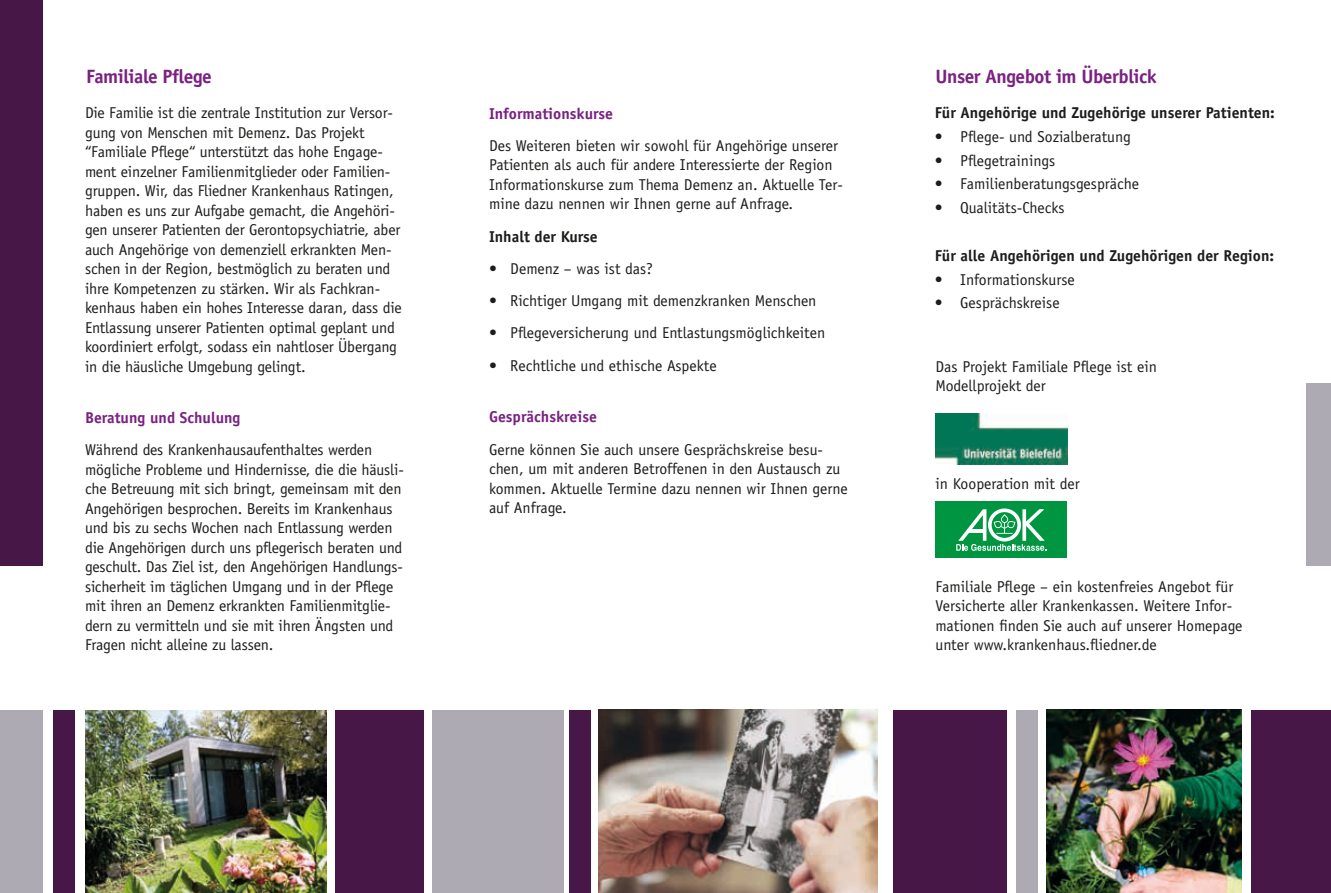
<style>
.page{position:relative;width:1331px;height:893px;background:#fff}
.page>*{position:absolute;margin:0;border:0;box-sizing:border-box;transform-origin:0 0}
.t1{font:700 19.35px "Officina Sans";letter-spacing:-.025em;color:#7a2182}
.t2{font:15.75px/19.5px "Officina Sans";letter-spacing:-.01em;color:#1d1d1b}
.t3{font:700 15.75px "Officina Sans";color:#1d1d1b}
.t4{font:700 15.75px "Officina Sans";color:#7a2182}
</style>
<div class="page">
<div style="left:1306px;top:383px;width:25px;height:183px;background:#adaab4"></div>
<div style="left:0;top:0;width:43px;height:566px;background:#471747"></div>
<img style="left:598px;top:710px;width:279px;height:183px">
<div style="left:432px;top:710px;width:131px;height:183px;background:#adaab4"></div>
<div style="left:0;top:710px;width:43px;height:183px;background:#adaab4"></div>
<div style="left:570px;top:710px;width:21px;height:183px;background:#471747"></div>
<div style="left:53px;top:710px;width:21px;height:183px;background:#471747"></div>
<img style="left:1046px;top:710px;width:196px;height:183px">
<div style="left:893px;top:710px;width:113px;height:183px;background:#471747"></div>
<div style="left:1251px;top:710px;width:80px;height:183px;background:#471747"></div>
<img style="left:85px;top:710px;width:241px;height:183px">
<div style="left:335px;top:710px;width:89px;height:183px;background:#471747"></div>
<div style="left:1016px;top:710px;width:21px;height:183px;background:#adaab4"></div>
<img style="left:935px;top:413px;width:132px;height:52px">
<div style="left:935px;top:501px;width:132px;height:57px;background:#009641"></div>
<svg style="left:956px;top:508px;width:90px;height:43px"></svg>
<p class="t1" style="left:86px;top:65px;width:127px">Familiale Pflege</p>
<p class="t1" style="left:935px;top:65px;width:223px">Unser Angebot im Überblick</p>
<p class="t2" style="left:85px;top:103px;width:318px">Die Familie ist die zentrale Institution zur Versor&shy;gung von Menschen mit Demenz. Das Projekt “Familiale Pflege“ unterstützt das hohe Engage&shy;ment einzelner Familienmitglieder oder Familien&shy;gruppen. Wir, das Fliedner Krankenhaus Ratingen, haben es uns zur Aufgabe gemacht, die Angehöri&shy;gen unserer Patienten der Gerontopsychiatrie, aber auch Angehörige von demenziell erkrankten Men&shy;schen in der Region, bestmöglich zu beraten und ihre Kompetenzen zu stärken. Wir als Fachkran&shy;kenhaus haben ein hohes Interesse daran, dass die Entlassung unserer Patienten optimal geplant und koordiniert erfolgt, sodass ein nahtloser Übergang in die häusliche Umgebung gelingt.</p>
<p class="t4" style="left:85px;top:408px;width:157px">Beratung und Schulung</p>
<p class="t2" style="left:85px;top:440px;width:320px">Während des Krankenhausaufenthaltes werden mögliche Probleme und Hindernisse, die die häusli&shy;che Betreuung mit sich bringt, gemeinsam mit den Angehörigen besprochen. Bereits im Krankenhaus und bis zu sechs Wochen nach Entlassung werden die Angehörigen durch uns pflegerisch beraten und geschult. Das Ziel ist, den Angehörigen Handlungs&shy;sicherheit im täglichen Umgang und in der Pflege mit ihren an Demenz erkrankten Familienmitglie&shy;dern zu vermitteln und sie mit ihren Ängsten und Fragen nicht alleine zu lassen.</p>
<p class="t3" style="left:935px;top:103px;width:342px">Für Angehörige und Zugehörige unserer Patienten:</p>
<p class="t2" style="left:935px;top:127px;width:198px">• Pflege- und Sozialberatung</p>
<p class="t2" style="left:935px;top:151px;width:122px">• Pflegetrainings</p>
<p class="t2" style="left:935px;top:174px;width:206px">• Familienberatungsgespräche</p>
<p class="t2" style="left:935px;top:198px;width:131px">• Qualitäts-Checks</p>
<p class="t3" style="left:935px;top:246px;width:341px">Für alle Angehörigen und Zugehörigen der Region:</p>
<p class="t2" style="left:935px;top:269px;width:142px">• Informationskurse</p>
<p class="t2" style="left:935px;top:293px;width:127px">• Gesprächskreise</p>
<p class="t4" style="left:489px;top:103px;width:125px">Informationskurse</p>
<p class="t2" style="left:489px;top:136px;width:355px">Des Weiteren bieten wir sowohl für Angehörige unserer Patienten als auch für andere Interessierte der Region Informationskurse zum Thema Demenz an. Aktuelle Ter&shy;mine dazu nennen wir Ihnen gerne auf Anfrage.</p>
<p class="t3" style="left:489px;top:226px;width:110px">Inhalt der Kurse</p>
<p class="t2" style="left:489px;top:259px;width:165px">• Demenz – was ist das?</p>
<p class="t2" style="left:489px;top:291px;width:329px">• Richtiger Umgang mit demenzkranken Menschen</p>
<p class="t2" style="left:489px;top:323px;width:338px">• Pflegeversicherung und Entlastungsmöglichkeiten</p>
<p class="t2" style="left:489px;top:356px;width:229px">• Rechtliche und ethische Aspekte</p>
<p class="t4" style="left:489px;top:407px;width:109px">Gesprächskreise</p>
<p class="t2" style="left:489px;top:440px;width:360px">Gerne können Sie auch unsere Gesprächskreise besu&shy;chen, um mit anderen Betroffenen in den Austausch zu kommen. Aktuelle Termine dazu nennen wir Ihnen gerne auf Anfrage.</p>
<p class="t2" style="left:935px;top:357px;width:223px">Das Projekt Familiale Pflege ist ein<br>Modellprojekt der</p>
<p class="t2" style="left:935px;top:474px;width:146px">in Kooperation mit der</p>
<p class="t2" style="left:935px;top:577px;width:308px">Familiale Pflege – ein kostenfreies Angebot für Versicherte aller Krankenkassen. Weitere Infor&shy;mationen finden Sie auch auf unserer Homepage unter www.krankenhaus.fliedner.de</p>
</div>
